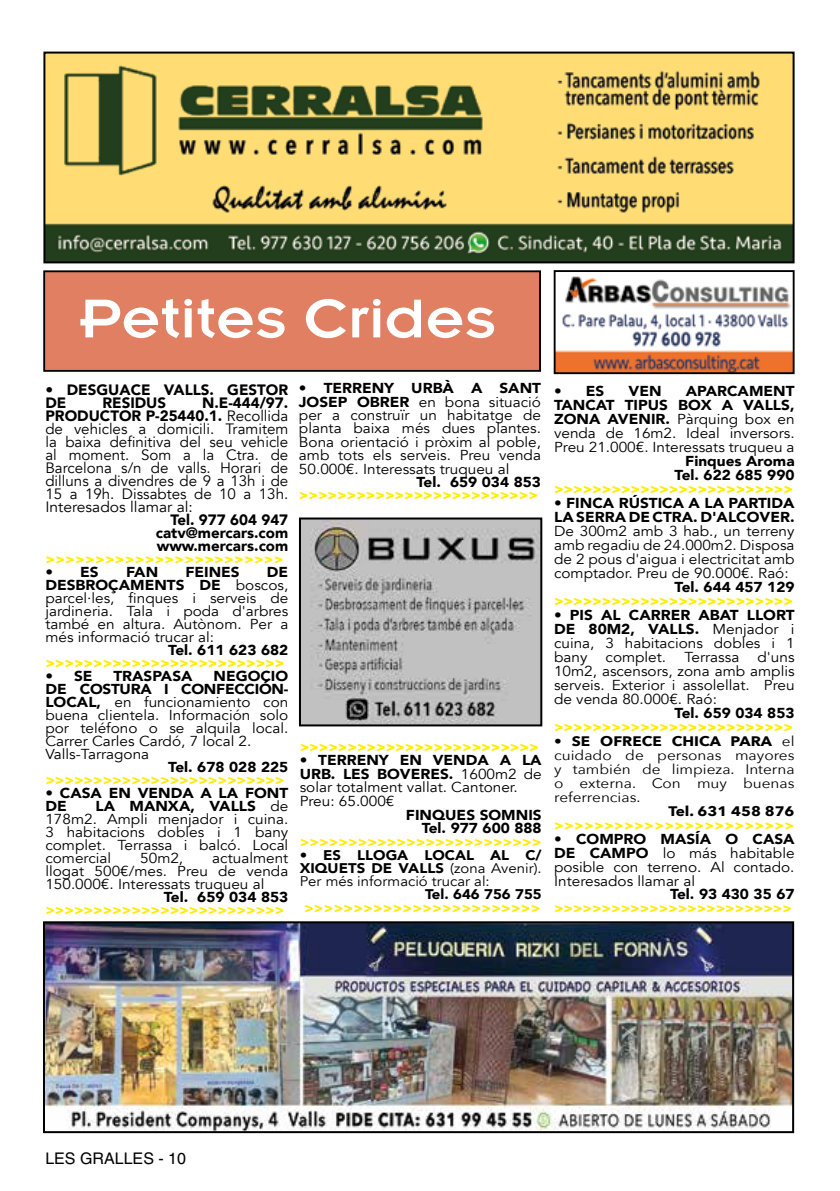
<style>
.page{position:relative;width:840px;height:1191px;background:#fff}
.page>*{position:absolute;margin:0;border:0;box-sizing:border-box;transform-origin:0 0}
.t1{font:60px "Insignia";color:#fff;scale:1.1 1}
.t2{font:16px "Helvetica";color:#000}
.t3{font:15px/13px "Avenir";color:#000;text-align:justify}
.t4{font:900 15px/13px "Avenir";color:#000;text-align:justify}
.t5{font:900 15px/13px "Avenir";color:#000;scale:1.04 1}
.t6{font:900 14.6px "Avenir";color:#ffed00}
.t7{font:14.4px/13px "Avenir";color:#000;text-align:justify;scale:1.07 1}
.t8{font:900 14.4px/14px "Avenir";color:#000;text-align:right;scale:1.07 1}
.t9{font:14px/13px "Avenir";color:#000;text-align:justify;scale:1.07 1}
.t10{font:900 14px "Avenir";color:#ffed00;scale:1.05 1}
.t11{font:900 14px "Avenir";color:#000;scale:1.07 1}
.t12{font:13.8px/14px "Avenir Next";color:#000;text-align:justify;scale:1.11 1}
.t13{font:700 13.8px "Avenir Next";color:#ffed00;scale:1.08 1}
.t14{font:900 13.8px "Avenir";color:#ffed00;scale:1.08 1}
.t15{font:700 13.8px "Avenir Next";color:#000;scale:1.11 1}
.s1{font-weight:900}
.s2{font-weight:700}
</style>
<div class="page">
<div style="left:44px;top:271px;width:495px;height:100px;background:#e17f63"></div>
<div style="left:43px;top:270px;width:497px;height:102px;border:2px solid #000"></div>
<img style="left:46px;top:55px;width:745px;height:205px">
<div style="left:43px;top:52px;width:751px;height:211px;border:2px solid #000"></div>
<img style="left:46px;top:924px;width:744px;height:206px">
<div style="left:43px;top:921px;width:750px;height:212px;border:2px solid #000"></div>
<img style="left:302px;top:520px;width:237px;height:203px">
<div style="left:299px;top:517px;width:243px;height:209px;border:2px solid #000"></div>
<img style="left:556px;top:276px;width:235px;height:95px">
<div style="left:553px;top:270px;width:241px;height:104px;border:2px solid #000"></div>
<h1 class="t1" style="left:79px;top:288px;width:379px">Petites Crides</h1>
<p class="t5" style="left:45px;top:383px;width:235px">• DESGUACE VALLS. GESTOR<br>DE</p>
<p class="t3" style="left:45px;top:396px;width:244px;text-indent:157px"><span class="s1">N.E-444/97.<br>PRODUCTOR P-25440.1.</span> Recollida de vehicles a domicili. Tramitem la baixa definitiva del seu vehicle al moment. Som a la Ctra. de Barcelona s/n de valls. Horari de dilluns a divendres de 9 a 13h i de 15 a 19h. Dissabtes de 10 a 13h.<br>Interesados llamar al:</p>
<p class="t4" style="left:156px;top:513px;width:134px;text-indent:15px">Tel. 977 604 947 catv@mercars.com www.mercars.com</p>
<p class="t14" style="left:45px;top:547px;width:222px">&gt;&gt;&gt;&gt;&gt;&gt;&gt;&gt;&gt;&gt;&gt;&gt;&gt;&gt;&gt;&gt;&gt;&gt;&gt;&gt;&gt;&gt;&gt;&gt;</p>
<p class="t8" style="left:45px;top:564px;width:51px">• ES</p>
<p class="t8" style="left:126px;top:564px;width:32px">FAN</p>
<p class="t8" style="left:185px;top:564px;width:52px">FEINES</p>
<p class="t4" style="left:102px;top:396px;width:65px">RESIDUS</p>
<p class="t7" style="left:45px;top:566px;width:228px;text-indent:221px"><span class="s1">DE DESBROÇAMENTS DE</span> boscos, parcel·les, finques i serveis de jardineria. Tala i poda d'arbres també en altura. Autònom. Per a més informació trucar al:</p>
<p class="t8" style="left:168px;top:642px;width:114px">Tel. 611 623 682</p>
<p class="t6" style="left:45px;top:650px;width:241px">&gt;&gt;&gt;&gt;&gt;&gt;&gt;&gt;&gt;&gt;&gt;&gt;&gt;&gt;&gt;&gt;&gt;&gt;&gt;&gt;&gt;&gt;&gt;&gt;&gt;</p>
<p class="t8" style="left:45px;top:668px;width:45px">• SE</p>
<p class="t8" style="left:113px;top:668px;width:75px">TRASPASA</p>
<p class="t7" style="left:45px;top:670px;width:228px;text-align:left;text-indent:168px"><span class="s1">NEGOCIO<br>DE COSTURA I CONFECCIÓN-<br>LOCAL,</span> en funcionamiento con buena clientela. Información solo por teléfono o se alquila local.<br>Carrer Carles Cardó, 7 local 2.<br>Valls-Tarragona</p>
<p class="t8" style="left:168px;top:759px;width:114px">Tel. 678 028 225</p>
<p class="t6" style="left:45px;top:767px;width:241px">&gt;&gt;&gt;&gt;&gt;&gt;&gt;&gt;&gt;&gt;&gt;&gt;&gt;&gt;&gt;&gt;&gt;&gt;&gt;&gt;&gt;&gt;&gt;&gt;&gt;</p>
<p class="t8" style="left:45px;top:786px;width:228px;line-height:13px;text-align:left">• CASA EN VENDA A LA FONT<br>DE</p>
<p class="t7" style="left:45px;top:800px;width:228px;text-indent:50px"><span class="s1">LA MANXA, VALLS</span> de 178m2. Ampli menjador i cuina.<br>3 habitacions dobles i 1 bany complet. Terrassa i balcó. Local comercial</p>
<p class="t7" style="left:45px;top:852px;width:228px;text-indent:167px">actualment llogat 500€/mes. Preu de venda 150.000€. Interessats truqueu al</p>
<p class="t8" style="left:164px;top:889px;width:118px">Tel. 659 034 853</p>
<p class="t6" style="left:45px;top:897px;width:241px">&gt;&gt;&gt;&gt;&gt;&gt;&gt;&gt;&gt;&gt;&gt;&gt;&gt;&gt;&gt;&gt;&gt;&gt;&gt;&gt;&gt;&gt;&gt;&gt;&gt;</p>
<p class="t7" style="left:140px;top:852px;width:42px">50m2,</p>
<p class="t7" style="left:299px;top:382px;width:227px"><span class="s1">• TERRENY URBÀ A SANT JOSEP OBRER</span> en bona situació per a construïr un habitatge de planta baixa més dues plantes.<br>Bona orientació i pròxim al poble, amb tots els serveis. Preu venda 50.000€. Interessats truqueu al</p>
<p class="t8" style="left:416px;top:474px;width:118px">Tel. 659 034 853</p>
<p class="t6" style="left:299px;top:483px;width:241px">&gt;&gt;&gt;&gt;&gt;&gt;&gt;&gt;&gt;&gt;&gt;&gt;&gt;&gt;&gt;&gt;&gt;&gt;&gt;&gt;&gt;&gt;&gt;&gt;&gt;</p>
<p class="t6" style="left:299px;top:734px;width:241px">&gt;&gt;&gt;&gt;&gt;&gt;&gt;&gt;&gt;&gt;&gt;&gt;&gt;&gt;&gt;&gt;&gt;&gt;&gt;&gt;&gt;&gt;&gt;&gt;&gt;</p>
<p class="t7" style="left:299px;top:753px;width:227px;line-height:13.6px;text-align:left"><span class="s1">• TERRENY EN VENDA A LA<br>URB. LES BOVERES.</span> 1600m2 de solar totalment vallat. Cantoner.<br>Preu: 65.000€</p>
<p class="t8" style="left:406px;top:807px;width:128px">FINQUES SOMNIS<br>Tel. 977 600 888</p>
<p class="t6" style="left:299px;top:829px;width:243px">&gt;&gt;&gt;&gt;&gt;&gt;&gt;&gt;&gt;&gt;&gt;&gt;&gt;&gt;&gt;&gt;&gt;&gt;&gt;&gt;&gt;&gt;&gt;&gt;&gt;</p>
<p class="t9" style="left:299px;top:849px;width:227px"><span class="s1">• ES LLOGA LOCAL AL C/ XIQUETS DE VALLS</span> (zona Avenir).<br>Per més informació trucar al:</p>
<p class="t11" style="left:425px;top:882px;width:110px">Tel. 646 756 755</p>
<p class="t6" style="left:304px;top:895px;width:238px">&gt;&gt;&gt;&gt;&gt;&gt;&gt;&gt;&gt;&gt;&gt;&gt;&gt;&gt;&gt;&gt;&gt;&gt;&gt;&gt;&gt;&gt;&gt;&gt;</p>
<p class="t7" style="left:553px;top:384px;width:226px;line-height:14px;text-indent:132px"><span class="s1">APARCAMENT TANCAT TIPUS BOX A VALLS, ZONA AVENIR.</span> Pàrquing box en venda de 16m2. Ideal inversors.<br>Preu 21.000€. Interessats truqueu a</p>
<p class="t8" style="left:674px;top:454px;width:114px">Finques Aroma<br>Tel. 622 685 990</p>
<p class="t6" style="left:553px;top:476px;width:241px">&gt;&gt;&gt;&gt;&gt;&gt;&gt;&gt;&gt;&gt;&gt;&gt;&gt;&gt;&gt;&gt;&gt;&gt;&gt;&gt;&gt;&gt;&gt;&gt;&gt;</p>
<p class="t8" style="left:553px;top:496px;width:226px;text-align:left">• FINCA RÚSTICA A LA PARTIDA<br>LA SERRA DE CTRA. D'ALCOVER.</p>
<p class="t7" style="left:553px;top:524px;width:226px;line-height:14px">De 300m2 amb 3 hab., un terreny amb regadiu de 24.000m2. Disposa de 2 pous d'aigua i electricitat amb comptador. Preu de 90.000€. Raó:</p>
<p class="t8" style="left:674px;top:580px;width:114px">Tel. 644 457 129</p>
<p class="t6" style="left:553px;top:588px;width:241px">&gt;&gt;&gt;&gt;&gt;&gt;&gt;&gt;&gt;&gt;&gt;&gt;&gt;&gt;&gt;&gt;&gt;&gt;&gt;&gt;&gt;&gt;&gt;&gt;&gt;</p>
<p class="t7" style="left:553px;top:608px;width:226px;line-height:14px"><span class="s1">• PIS AL CARRER ABAT LLORT DE 80M2, VALLS.</span> Menjador i cuina, 3 habitacions dobles i 1 bany</p>
<p class="t8" style="left:553px;top:384px;width:49px">• ES</p>
<p class="t8" style="left:628px;top:384px;width:32px">VEN</p>
<p class="t7" style="left:553px;top:650px;width:226px;line-height:14px;text-indent:203px">d'uns 10m2, ascensors, zona amb amplis serveis. Exterior i assolellat. Preu de venda 80.000€. Raó:</p>
<p class="t8" style="left:674px;top:706px;width:114px">Tel. 659 034 853</p>
<p class="t6" style="left:553px;top:714px;width:241px">&gt;&gt;&gt;&gt;&gt;&gt;&gt;&gt;&gt;&gt;&gt;&gt;&gt;&gt;&gt;&gt;&gt;&gt;&gt;&gt;&gt;&gt;&gt;&gt;&gt;</p>
<p class="t12" style="left:553px;top:734px;width:218px"><span class="s2">• SE OFRECE CHICA PARA</span> el cuidado de personas mayores y también de limpieza. Interna o externa. Con muy buenas referrencias.</p>
<p class="t15" style="left:668px;top:799px;width:115px">Tel. 631 458 876</p>
<p class="t13" style="left:553px;top:813px;width:224px">&gt;&gt;&gt;&gt;&gt;&gt;&gt;&gt;&gt;&gt;&gt;&gt;&gt;&gt;&gt;&gt;&gt;&gt;&gt;&gt;&gt;&gt;&gt;&gt;</p>
<p class="t7" style="left:553px;top:832px;width:226px;line-height:13.8px"><span class="s1">• COMPRO MASÍA O CASA DE CAMPO</span> lo más habitable posible con terreno. Al contado.<br>Interesados llamar al</p>
<p class="t8" style="left:669px;top:887px;width:118px">Tel. 93 430 35 67</p>
<p class="t10" style="left:553px;top:896px;width:228px">&gt;&gt;&gt;&gt;&gt;&gt;&gt;&gt;&gt;&gt;&gt;&gt;&gt;&gt;&gt;&gt;&gt;&gt;&gt;&gt;&gt;&gt;&gt;&gt;&gt;</p>
<p class="t7" style="left:605px;top:651px;width:58px">complet.</p>
<p class="t7" style="left:684px;top:651px;width:53px">Terrassa</p>
<p class="t2" style="left:45px;top:1149px;width:142px">LES GRALLES - 10</p>
</div>
